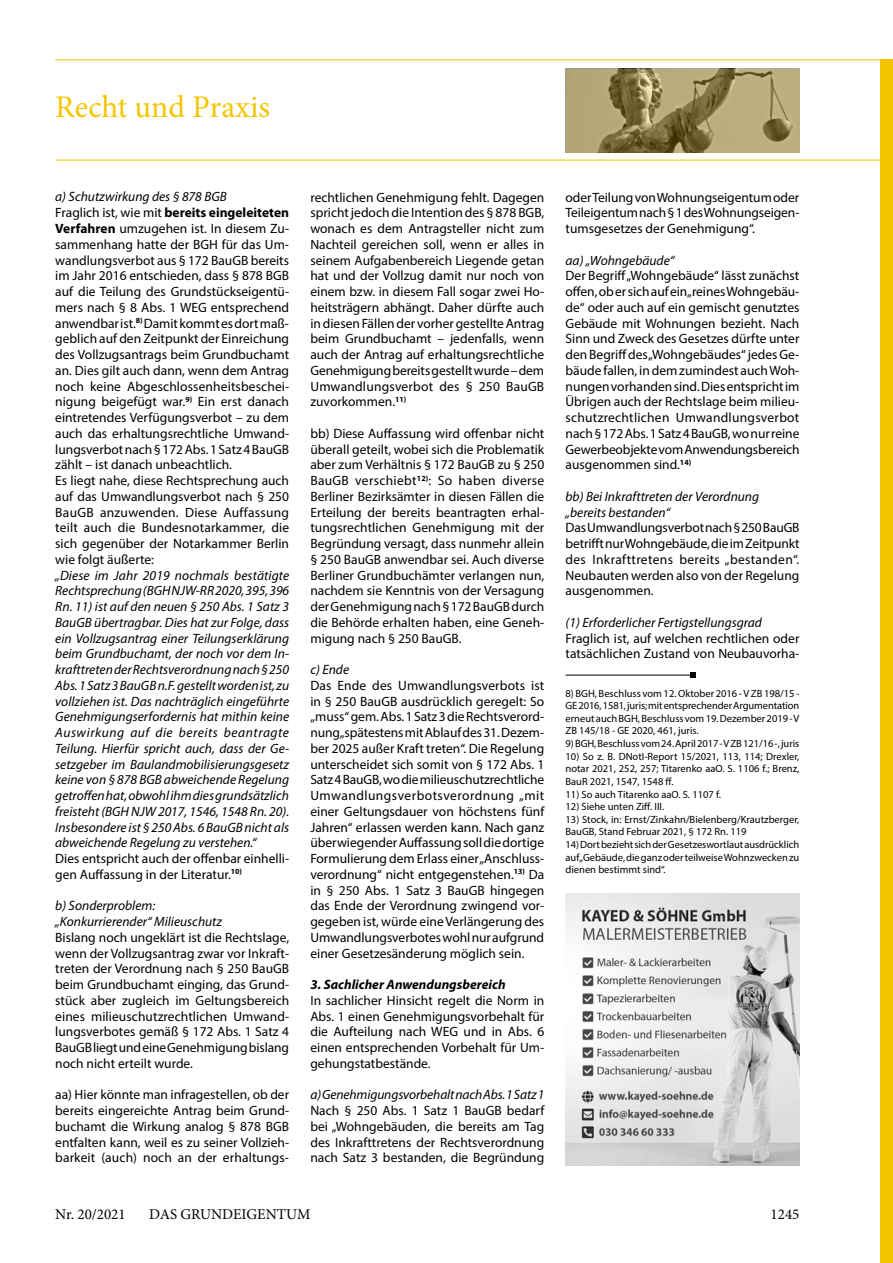
<style>
.page{position:relative;width:893px;height:1263px;background:#fff}
.page>*{position:absolute;margin:0;border:0;box-sizing:border-box;transform-origin:0 0}
.t1{font:31.5px "Minion Pro";color:#f5c500}
.t2{font:15px "Minion Pro";color:#000}
.t3{font:13.5px/15.8px "Myriad Pro";color:#000;text-align:justify}
.t4{font:italic 13.5px/15.8px "Myriad Pro";color:#000}
.t5{font:italic 700 13.5px "Myriad Pro";color:#000}
.t6{font:10.5px/12.6px "Myriad Pro";color:#000;text-align:justify}
.s1{font-style:italic}
.s2{font-weight:700}
</style>
<div class="page">
<hr style="left:55px;top:160px;width:838px;height:1px;background:#f5c500">
<div style="left:880px;top:60px;width:13px;height:1203px;background:#f5c500"></div>
<hr style="left:55px;top:59px;width:838px;height:1px;background:#f5c500">
<svg style="left:566px;top:69px;width:233px;height:83px;background:#9e9261"></svg>
<hr style="left:566px;top:675px;width:127px;height:1px;background:#000">
<svg style="left:690px;top:673px;width:5px;height:5px"></svg>
<img style="left:566px;top:893px;width:233px;height:272px">
<h1 class="t1" style="left:55px;top:86px;width:216px">Recht und Praxis</h1>
<p class="t3" style="left:55px;top:189px;width:236px;text-align:left"><span class="s1">a) Schutzwirkung des § 878 BGB<br></span>Fraglich ist, wie mit <span class="s2">bereits eingeleiteten Verfahren</span> umzugehen ist. In diesem Zu&shy;sammenhang hatte der BGH für das Um&shy;wandlungsverbot aus § 172 BauGB bereits im Jahr 2016 entschieden, dass § 878 BGB auf die Teilung des Grundstückseigentü&shy;mers nach § 8 Abs. 1 WEG entsprechend anwendbar ist.<sup>8)</sup> Damit kommt es dort maß&shy;geblich auf den Zeitpunkt der Einreichung des Vollzugsantrags beim Grundbuchamt an. Dies gilt auch dann, wenn dem Antrag noch keine Abgeschlossenheitsbeschei&shy;nigung beigefügt war.<sup>9)</sup> Ein erst danach eintretendes Verfügungsverbot – zu dem auch das erhaltungsrechtliche Umwand&shy;lungsverbot nach § 172 Abs. 1 Satz 4 BauGB zählt – ist danach unbeachtlich.<br>Es liegt nahe, diese Rechtsprechung auch auf das Umwandlungsverbot nach § 250<br>BauGB anzuwenden. Diese Auffassung teilt auch die Bundesnotarkammer, die sich gegenüber der Notarkammer Berlin wie folgt äußerte:</p>
<p class="t4" style="left:55px;top:567px;width:236px;text-align:justify">„Diese im Jahr 2019 nochmals bestätigte Rechtsprechung (BGH NJW-RR 2020, 395, 396<br>Rn. 11) ist auf den neuen § 250 Abs. 1 Satz 3<br>BauGB übertragbar. Dies hat zur Folge, dass ein Vollzugsantrag einer Teilungserklärung beim Grundbuchamt, der noch vor dem In&shy;krafttreten der Rechtsverordnung nach § 250<br>Abs. 1 Satz 3 BauGB n.F. gestellt worden ist, zu vollziehen ist. Das nachträglich eingeführte Genehmigungserfordernis hat mithin keine Auswirkung auf die bereits beantragte Teilung. Hierfür spricht auch, dass der Ge&shy;setzgeber im Baulandmobilisierungsgesetz keine von § 878 BGB abweichende Regelung getroffen hat, obwohl ihm dies grundsätzlich freisteht (BGH NJW 2017, 1546, 1548 Rn. 20).<br>Insbesondere ist § 250 Abs. 6 BauGB nicht als abweichende Regelung zu verstehen.“</p>
<p class="t3" style="left:55px;top:850px;width:235px">Dies entspricht auch der offenbar einhelli&shy;gen Auffassung in der Literatur.<sup>10)</sup></p>
<p class="t4" style="left:55px;top:898px;width:168px">b) Sonderproblem: „Konkurrierender“ Milieuschutz</p>
<p class="t3" style="left:55px;top:929px;width:236px">Bislang noch ungeklärt ist die Rechtslage, wenn der Vollzugsantrag zwar vor Inkraft&shy;treten der Verordnung nach § 250 BauGB beim Grundbuchamt einging, das Grund&shy;stück aber zugleich im Geltungsbereich eines milieuschutzrechtlichen Umwand&shy;lungsverbotes gemäß § 172 Abs. 1 Satz 4<br>BauGB liegt und eine Genehmigung bislang noch nicht erteilt wurde.</p>
<p class="t3" style="left:55px;top:1087px;width:235px">aa) Hier könnte man infragestellen, ob der bereits eingereichte Antrag beim Grund&shy;buchamt die Wirkung analog § 878 BGB entfalten kann, weil es zu seiner Vollzieh&shy;barkeit (auch) noch an der erhaltungs-</p>
<p class="t3" style="left:310px;top:189px;width:235px">rechtlichen Genehmigung fehlt. Dagegen spricht jedoch die Intention des § 878 BGB, wonach es dem Antragsteller nicht zum Nachteil gereichen soll, wenn er alles in seinem Aufgabenbereich Liegende getan hat und der Vollzug damit nur noch von einem bzw. in diesem Fall sogar zwei Ho&shy;heitsträgern abhängt. Daher dürfte auch in diesen Fällen der vorher gestellte Antrag beim Grundbuchamt – jedenfalls, wenn auch der Antrag auf erhaltungsrechtliche Genehmigung bereits gestellt wurde – dem Umwandlungsverbot des § 250 BauGB zuvorkommen.<sup>11)</sup></p>
<p class="t3" style="left:310px;top:425px;width:235px">bb) Diese Auffassung wird offenbar nicht überall geteilt, wobei sich die Problematik aber zum Verhältnis § 172 BauGB zu § 250<br>BauGB verschiebt<sup>12)</sup>: So haben diverse Berliner Bezirksämter in diesen Fällen die Erteilung der bereits beantragten erhal&shy;tungsrechtlichen Genehmigung mit der Begründung versagt, dass nunmehr allein § 250 BauGB anwendbar sei. Auch diverse Berliner Grundbuchämter verlangen nun, nachdem sie Kenntnis von der Versagung der Genehmigung nach § 172 BauGB durch die Behörde erhalten haben, eine Geneh&shy;migung nach § 250 BauGB.</p>
<p class="t4" style="left:310px;top:661px;width:40px">c) Ende</p>
<p class="t3" style="left:310px;top:677px;width:235px">Das Ende des Umwandlungsverbots ist in § 250 BauGB ausdrücklich geregelt: So „muss“ gem. Abs. 1 Satz 3 die Rechtsverord&shy;nung „spätestens mit Ablauf des 31. Dezem&shy;ber 2025 außer Kraft treten“. Die Regelung unterscheidet sich somit von § 172 Abs. 1<br>Satz 4 BauGB, wo die milieuschutzrechtliche Umwandlungsverbotsverordnung „mit einer Geltungsdauer von höchstens fünf Jahren“ erlassen werden kann. Nach ganz überwiegender Auffassung soll die dortige Formulierung dem Erlass einer „Anschluss&shy;verordnung“ nicht entgegenstehen.<sup>13)</sup> Da in § 250 Abs. 1 Satz 3 BauGB hingegen das Ende der Verordnung zwingend vor&shy;gegeben ist, würde eine Verlängerung des Umwandlungsverbotes wohl nur aufgrund einer Gesetzesänderung möglich sein.</p>
<p class="t5" style="left:310px;top:976px;width:197px">3. Sachlicher Anwendungsbereich</p>
<p class="t3" style="left:310px;top:992px;width:235px">In sachlicher Hinsicht regelt die Norm in Abs. 1 einen Genehmigungsvorbehalt für die Aufteilung nach WEG und in Abs. 6 einen entsprechenden Vorbehalt für Um&shy;gehungstatbestände.</p>
<p class="t4" style="left:310px;top:1087px;width:235px">a) Genehmigungsvorbehalt nach Abs. 1 Satz 1</p>
<p class="t3" style="left:310px;top:1102px;width:235px">Nach § 250 Abs. 1 Satz 1 BauGB bedarf bei „Wohngebäuden, die bereits am Tag des Inkrafttretens der Rechtsverordnung nach Satz 3 bestanden, die Begründung</p>
<p class="t3" style="left:566px;top:189px;width:235px">oder Teilung von Wohnungseigentum oder Teileigentum nach § 1 des Wohnungseigen&shy;tumsgesetzes der Genehmigung“.</p>
<p class="t4" style="left:566px;top:252px;width:110px">aa) „Wohngebäude“</p>
<p class="t3" style="left:566px;top:268px;width:235px">Der Begriff „Wohngebäude“ lässt zunächst offen, ob er sich auf ein „reines Wohngebäu&shy;de“ oder auch auf ein gemischt genutztes Gebäude mit Wohnungen bezieht. Nach Sinn und Zweck des Gesetzes dürfte unter den Begriff des „Wohngebäudes“ jedes Ge&shy;bäude fallen, in dem zumindest auch Woh&shy;nungen vorhanden sind. Dies entspricht im Übrigen auch der Rechtslage beim milieu&shy;schutzrechtlichen Umwandlungsverbot nach § 172 Abs. 1 Satz 4 BauGB, wo nur reine Gewerbeobjekte vom Anwendungsbereich ausgenommen sind.<sup>14)</sup></p>
<p class="t4" style="left:566px;top:488px;width:195px">bb) Bei Inkrafttreten der Verordnung „bereits bestanden“</p>
<p class="t3" style="left:566px;top:520px;width:236px">Das Umwandlungsverbot nach § 250 BauGB betrifft nur Wohngebäude, die im Zeitpunkt des Inkrafttretens bereits „bestanden“.<br>Neubauten werden also von der Regelung ausgenommen.</p>
<p class="t4" style="left:566px;top:614px;width:198px">(1) Erforderlicher Fertigstellungsgrad</p>
<p class="t3" style="left:566px;top:630px;width:235px">Fraglich ist, auf welchen rechtlichen oder tatsächlichen Zustand von Neubauvorha-</p>
<p class="t6" style="left:566px;top:687px;width:235px">8) BGH, Beschluss vom 12. Oktober 2016 - V ZB 198/15 - GE 2016, 1581, juris; mit entsprechender Argumentation erneut auch BGH, Beschluss vom 19. Dezember 2019 - V ZB 145/18 - GE 2020, 461, juris.</p>
<p class="t6" style="left:566px;top:737px;width:235px">9) BGH, Beschluss vom 24. April 2017 - V ZB 121/16 -, juris</p>
<p class="t6" style="left:566px;top:750px;width:235px">10) So z. B. DNotI-Report 15/2021, 113, 114; Drexler, notar 2021, 252, 257; Titarenko aaO. S. 1106 f.; Brenz, BauR 2021, 1547, 1548 ff.</p>
<p class="t6" style="left:566px;top:787px;width:157px">11) So auch Titarenko aaO. S. 1107 f.</p>
<p class="t6" style="left:566px;top:800px;width:100px">12) Siehe unten Ziff. III.</p>
<p class="t6" style="left:566px;top:813px;width:235px">13) Stock, in: Ernst/Zinkahn/Bielenberg/Krautzberger,<br>BauGB, Stand Februar 2021, § 172 Rn. 119</p>
<p class="t6" style="left:566px;top:838px;width:235px">14) Dort bezieht sich der Gesetzeswortlaut ausdrücklich auf „Gebäude, die ganz oder teilweise Wohnzwecken zu dienen bestimmt sind“.</p>
<p class="t2" style="left:55px;top:1204px;width:72px">Nr. 20/2021</p>
<p class="t2" style="left:149px;top:1204px;width:163px">DAS GRUNDEIGENTUM</p>
<p class="t2" style="left:771px;top:1204px;width:30px">1245</p>
</div>
